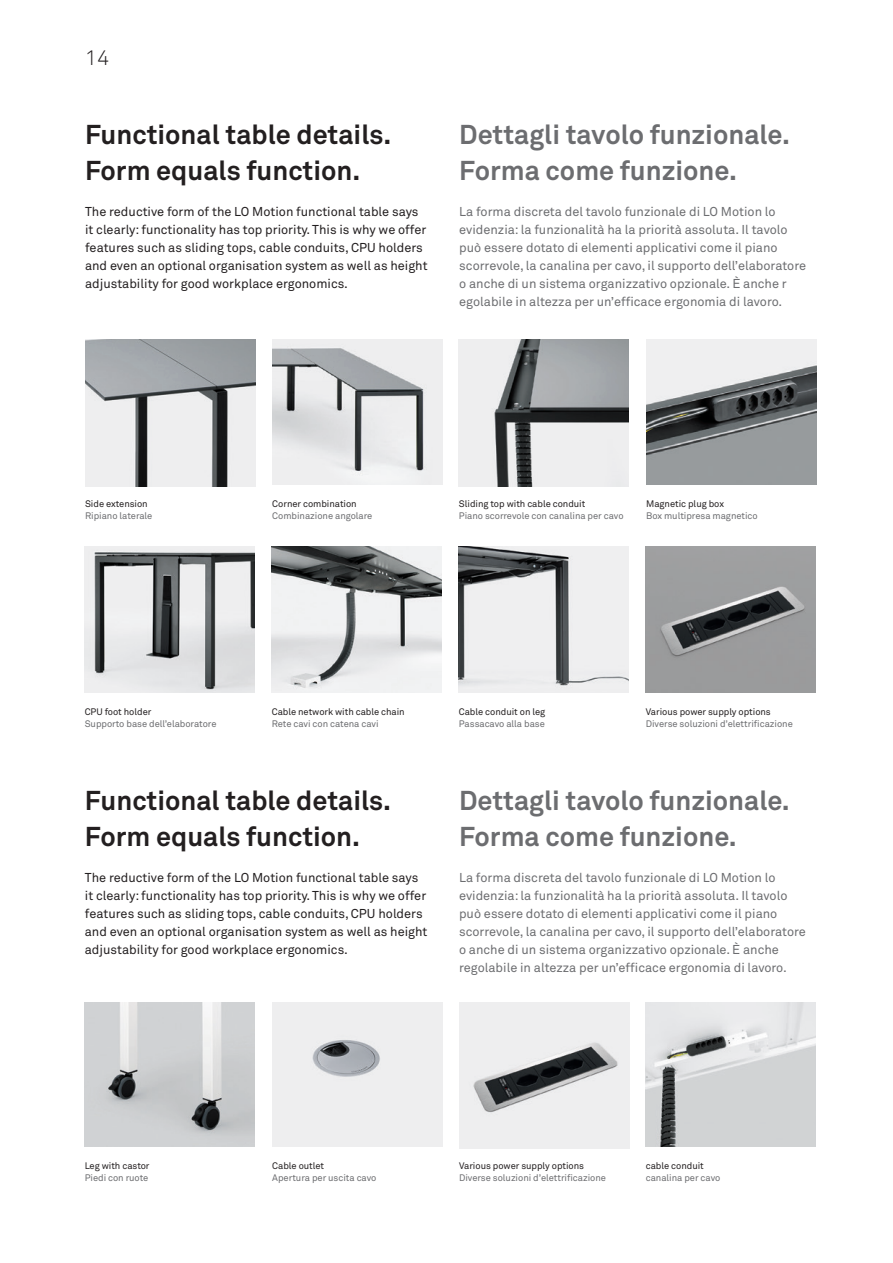
<style>
.page{position:relative;width:893px;height:1263px;background:#fff}
.page>*{position:absolute;margin:0;border:0;box-sizing:border-box;transform-origin:0 0}
.t1{font:700 27px/36px "Akkurat Std";color:#6c6d70}
.t2{font:700 27px/36px "Akkurat Std";color:#231f20}
.t3{font:300 21px "Akkurat Std";color:#231f20}
.t4{font:12.75px/18px "Akkurat Std";color:#6c6d70}
.t5{font:12.75px/18px "Akkurat Std";color:#231f20}
.t6{font:9.3px "Akkurat Std";letter-spacing:-.005em;color:#6c6d70}
.t7{font:9.3px "Akkurat Std";letter-spacing:-.005em;color:#231f20}
</style>
<div class="page">
<img style="left:646px;top:1002px;width:170px;height:145px">
<img style="left:85px;top:1002px;width:170px;height:145px">
<img style="left:272px;top:1002px;width:170px;height:145px">
<img style="left:272px;top:340px;width:170px;height:144px">
<img style="left:646px;top:340px;width:170px;height:144px">
<img style="left:85px;top:546px;width:170px;height:147px">
<img style="left:85px;top:340px;width:170px;height:146px">
<img style="left:459px;top:340px;width:170px;height:146px">
<img style="left:272px;top:546px;width:169px;height:146px">
<img style="left:459px;top:546px;width:170px;height:147px">
<img style="left:646px;top:546px;width:170px;height:147px">
<img style="left:459px;top:1002px;width:170px;height:147px">
<h2 class="t3" style="left:85px;top:46px;width:25px">14</h2>
<h1 class="t2" style="left:85px;top:116px;width:308px">Functional table details.<br>Form equals function.</h1>
<p class="t5" style="left:85px;top:203px;width:344px">The reductive form of the LO Motion functional table says it clearly: functionality has top priority. This is why we offer features such as sliding tops, cable conduits, CPU holders and even an optional organisation system as well as height adjustability for good workplace ergonomics.</p>
<h1 class="t1" style="left:459px;top:116px;width:332px">Dettagli tavolo funzionale.<br>Forma come funzione.</h1>
<p class="t4" style="left:459px;top:203px;width:348px">La forma discreta del tavolo funzionale di LO Motion lo evidenzia: la funzionalità ha la priorità assoluta. Il tavolo può essere dotato di elementi applicativi come il piano scorrevole, la canalina per cavo, il supporto dell’elaboratore o anche di un sistema organizzativo opzionale. È anche r egolabile in altezza per un’efficace ergonomia di lavoro.</p>
<p class="t7" style="left:85px;top:498px;width:64px">Side extension</p>
<p class="t6" style="left:85px;top:510px;width:69px">Ripiano laterale</p>
<p class="t7" style="left:272px;top:498px;width:86px">Corner combination</p>
<p class="t6" style="left:272px;top:510px;width:102px">Combinazione angolare</p>
<p class="t7" style="left:459px;top:498px;width:128px">Sliding top with cable conduit</p>
<p class="t6" style="left:459px;top:510px;width:166px">Piano scorrevole con canalina per cavo</p>
<p class="t7" style="left:646px;top:498px;width:79px">Magnetic plug box</p>
<p class="t6" style="left:646px;top:510px;width:113px">Box multipresa magnetico</p>
<p class="t7" style="left:85px;top:706px;width:68px">CPU foot holder</p>
<p class="t6" style="left:85px;top:718px;width:133px">Supporto base dell’elaboratore</p>
<p class="t7" style="left:272px;top:706px;width:134px">Cable network with cable chain</p>
<p class="t6" style="left:272px;top:718px;width:108px">Rete cavi con catena cavi</p>
<p class="t7" style="left:459px;top:706px;width:88px">Cable conduit on leg</p>
<p class="t6" style="left:459px;top:718px;width:87px">Passacavo alla base</p>
<p class="t7" style="left:646px;top:706px;width:127px">Various power supply options</p>
<p class="t6" style="left:646px;top:718px;width:148px">Diverse soluzioni d’elettrificazione</p>
<h1 class="t2" style="left:85px;top:782px;width:308px">Functional table details.<br>Form equals function.</h1>
<p class="t5" style="left:85px;top:869px;width:344px">The reductive form of the LO Motion functional table says it clearly: functionality has top priority. This is why we offer features such as sliding tops, cable conduits, CPU holders and even an optional organisation system as well as height adjustability for good workplace ergonomics.</p>
<h1 class="t1" style="left:459px;top:782px;width:332px">Dettagli tavolo funzionale.<br>Forma come funzione.</h1>
<p class="t4" style="left:459px;top:869px;width:348px">La forma discreta del tavolo funzionale di LO Motion lo evidenzia: la funzionalità ha la priorità assoluta. Il tavolo può essere dotato di elementi applicativi come il piano scorrevole, la canalina per cavo, il supporto dell’elaboratore o anche di un sistema organizzativo opzionale. È anche regolabile in altezza per un’efficace ergonomia di lavoro.</p>
<p class="t7" style="left:85px;top:1160px;width:66px">Leg with castor</p>
<p class="t6" style="left:85px;top:1172px;width:65px">Piedi con ruote</p>
<p class="t7" style="left:272px;top:1160px;width:53px">Cable outlet</p>
<p class="t6" style="left:272px;top:1172px;width:106px">Apertura per uscita cavo</p>
<p class="t7" style="left:459px;top:1160px;width:127px">Various power supply options</p>
<p class="t6" style="left:459px;top:1172px;width:148px">Diverse soluzioni d’elettrificazione</p>
<p class="t7" style="left:646px;top:1160px;width:60px">cable conduit</p>
<p class="t6" style="left:646px;top:1172px;width:76px">canalina per cavo</p>
</div>
